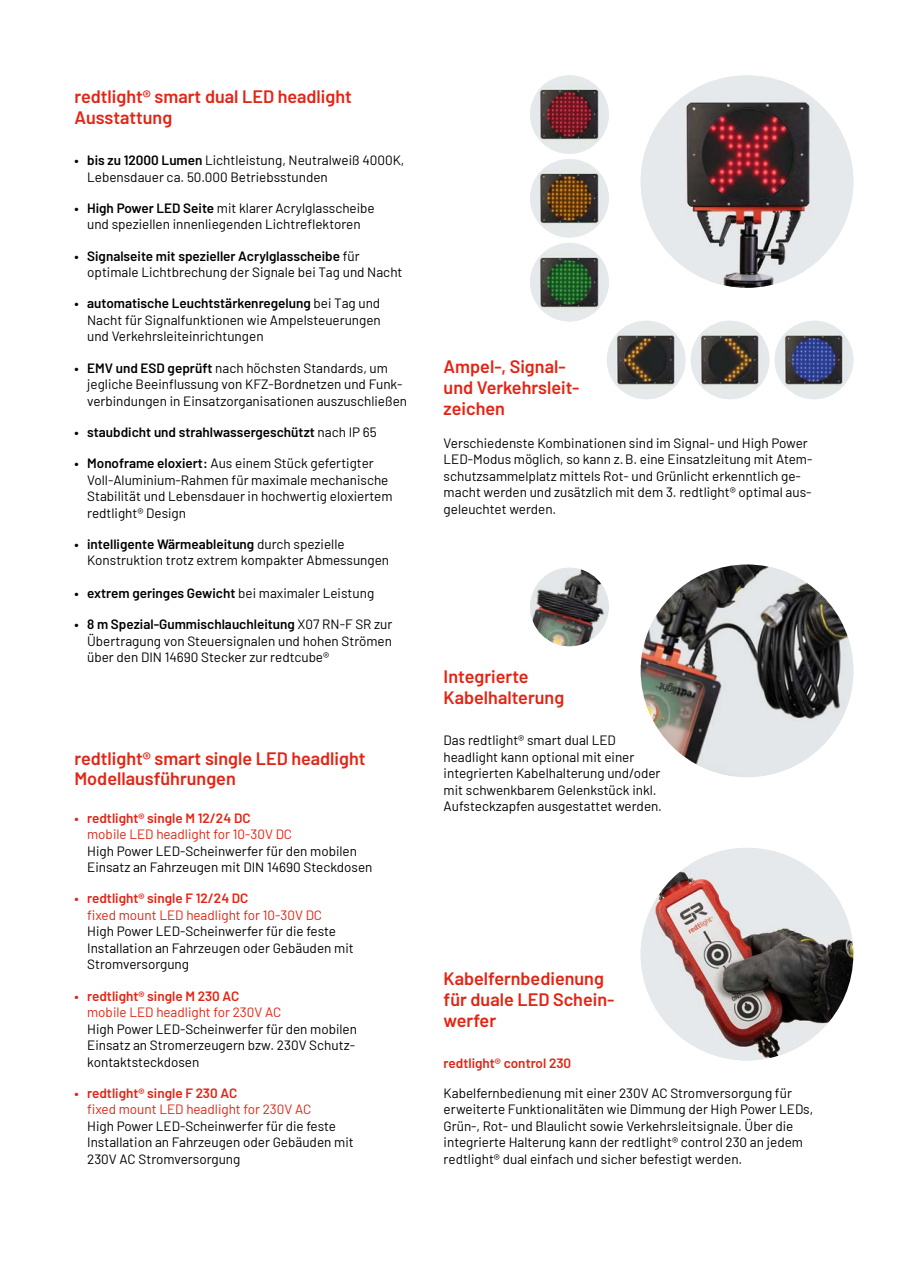
<style>
.page{position:relative;width:906px;height:1263px;background:#fff}
.page>*{position:absolute;margin:0;border:0;box-sizing:border-box;transform-origin:0 0}
.t1{font:600 18px/20.7px "Barlow";color:#e42313}
.t2{font:13.5px/16.5px "Barlow";color:#000}
.t3{font:13.5px "Barlow";color:#e42313}
.t4{font:600 13.5px "Barlow";color:#e42313}
.t5{font:600 13.5px "Barlow";color:#000}
.s1{font-weight:600}
.s2{font-weight:400}
</style>
<div class="page">
<img style="left:640px;top:564px;width:213px;height:213px;border-radius:106px">
<img style="left:530px;top:568px;width:79px;height:78px;border-radius:39px">
<img style="left:640px;top:80px;width:213px;height:208px">
<div style="left:530px;top:243px;width:79px;height:78px;background:#e6e9ea;border-radius:50%"></div>
<img style="left:530px;top:249px;width:79px;height:72px">
<div style="left:530px;top:159px;width:79px;height:78px;background:#e6e9ea;border-radius:50%"></div>
<img style="left:530px;top:165px;width:79px;height:72px">
<div style="left:530px;top:75px;width:79px;height:79px;background:#e6e9ea;border-radius:50%"></div>
<img style="left:531px;top:80px;width:78px;height:73px">
<img style="left:774px;top:325px;width:79px;height:74px">
<img style="left:607px;top:325px;width:78px;height:74px">
<img style="left:691px;top:325px;width:78px;height:74px">
<img style="left:640px;top:848px;width:213px;height:212px;border-radius:106px">
<h1 class="t1" style="left:74px;top:84px;width:279px">redtlight® smart dual LED headlight<br>Ausstattung</h1>
<p class="t2" style="left:87px;top:151px;width:319px;text-indent:-13px"><span class="s1">• bis zu 12000 Lumen</span> Lichtleistung, Neutralweiß 4000K,<br>Lebensdauer ca. 50.000 Betriebsstunden</p>
<p class="t2" style="left:74px;top:199px;width:302px;text-align:center"><span class="s1">• High Power LED Seite</span> mit klarer Acrylglasscheibe und speziellen innenliegenden Lichtreflektoren</p>
<p class="t2" style="left:87px;top:246px;width:317px;text-indent:-13px"><span class="s1">• Signalseite mit spezieller Acrylglasscheibe</span> für optimale Lichtbrechung der Signale bei Tag und Nacht</p>
<p class="t2" style="left:87px;top:294px;width:295px;text-align:justify;text-indent:-13px"><span class="s1">• automatische Leuchtstärkenregelung</span> bei Tag und Nacht für Signalfunktionen wie Ampelsteuerungen und Verkehrsleiteinrichtungen</p>
<p class="t2" style="left:87px;top:358px;width:321px;text-indent:-13px"><span class="s1">• EMV und ESD geprüft</span> nach höchsten Standards, um jegliche Beeinflussung von KFZ-Bordnetzen und Funk&shy;verbindungen in Einsatzorganisationen auszuschließen</p>
<p class="t5" style="left:74px;top:422px;width:304px">• staubdicht und strahlwassergeschützt <span class="s2">nach IP 65</span></p>
<p class="t2" style="left:87px;top:454px;width:307px;text-indent:-13px"><span class="s1">• Monoframe eloxiert:</span> Aus einem Stück gefertigter Voll-Aluminium-Rahmen für maximale mechanische Stabilität und Lebensdauer in hochwertig eloxiertem redtlight® Design</p>
<p class="t2" style="left:87px;top:535px;width:303px;text-indent:-13px"><span class="s1">• intelligente Wärmeableitung</span> durch spezielle<br>Konstruktion trotz extrem kompakter Abmessungen</p>
<p class="t5" style="left:74px;top:583px;width:301px">• extrem geringes Gewicht <span class="s2">bei maximaler Leistung</span></p>
<p class="t2" style="left:87px;top:615px;width:307px;text-align:justify;text-indent:-13px"><span class="s1">• 8 m Spezial-Gummischlauchleitung</span> X07 RN-F SR zur Übertragung von Steuersignalen und hohen Strömen über den DIN 14690 Stecker zur redtcube®</p>
<h1 class="t1" style="left:74px;top:746px;width:293px">redtlight® smart single LED headlight<br>Modellausführungen</h1>
<p class="t4" style="left:74px;top:808px;width:178px">• redtlight® single M 12/24 DC</p>
<p class="t3" style="left:87px;top:824px;width:206px">mobile LED headlight for 10-30V DC</p>
<p class="t2" style="left:87px;top:841px;width:287px">High Power LED-Scheinwerfer für den mobilen<br>Einsatz an Fahrzeugen mit DIN 14690 Steckdosen</p>
<p class="t4" style="left:74px;top:889px;width:175px">• redtlight® single F 12/24 DC</p>
<p class="t3" style="left:87px;top:905px;width:236px">fixed mount LED headlight for 10-30V DC</p>
<p class="t2" style="left:87px;top:922px;width:268px">High Power LED-Scheinwerfer für die feste<br>Installation an Fahrzeugen oder Gebäuden mit<br>Stromversorgung</p>
<p class="t4" style="left:74px;top:986px;width:166px">• redtlight® single M 230 AC</p>
<p class="t3" style="left:87px;top:1002px;width:196px">mobile LED headlight for 230V AC</p>
<p class="t2" style="left:87px;top:1019px;width:271px">High Power LED-Scheinwerfer für den mobilen<br>Einsatz an Stromerzeugern bzw. 230V Schutz&shy;kontaktsteckdosen</p>
<p class="t4" style="left:74px;top:1083px;width:164px">• redtlight® single F 230 AC</p>
<p class="t3" style="left:87px;top:1100px;width:226px">fixed mount LED headlight for 230V AC</p>
<p class="t2" style="left:87px;top:1117px;width:268px">High Power LED-Scheinwerfer für die feste<br>Installation an Fahrzeugen oder Gebäuden mit<br>230V AC Stromversorgung</p>
<h1 class="t1" style="left:443px;top:355px;width:137px">Ampel-, Signal&shy;und Verkehrsleit&shy;zeichen</h1>
<p class="t2" style="left:443px;top:433px;width:370px">Verschiedenste Kombinationen sind im Signal- und High Power LED-Modus möglich, so kann z. B. eine Einsatzleitung mit Atem&shy;schutzsammelplatz mittels Rot- und Grünlicht erkenntlich ge&shy;macht werden und zusätzlich mit dem 3. redtlight® optimal aus&shy;geleuchtet werden.</p>
<h1 class="t1" style="left:443px;top:664px;width:122px">Integrierte<br>Kabelhalterung</h1>
<p class="t2" style="left:443px;top:731px;width:220px">Das redtlight® smart dual LED headlight kann optional mit einer integrierten Kabelhalterung und/oder mit schwenkbarem Gelenkstück inkl.<br>Aufsteckzapfen ausgestattet werden.</p>
<h1 class="t1" style="left:443px;top:967px;width:172px">Kabelfernbedienung für duale LED Schein&shy;werfer</h1>
<p class="t4" style="left:443px;top:1053px;width:129px">redtlight® control 230</p>
<p class="t2" style="left:443px;top:1084px;width:371px">Kabelfernbedienung mit einer 230V AC Stromversorgung für erweiterte Funktionalitäten wie Dimmung der High Power LEDs, Grün-, Rot- und Blaulicht sowie Verkehrsleitsignale. Über die integrierte Halterung kann der redtlight® control 230 an jedem redtlight® dual einfach und sicher befestigt werden.</p>
</div>
